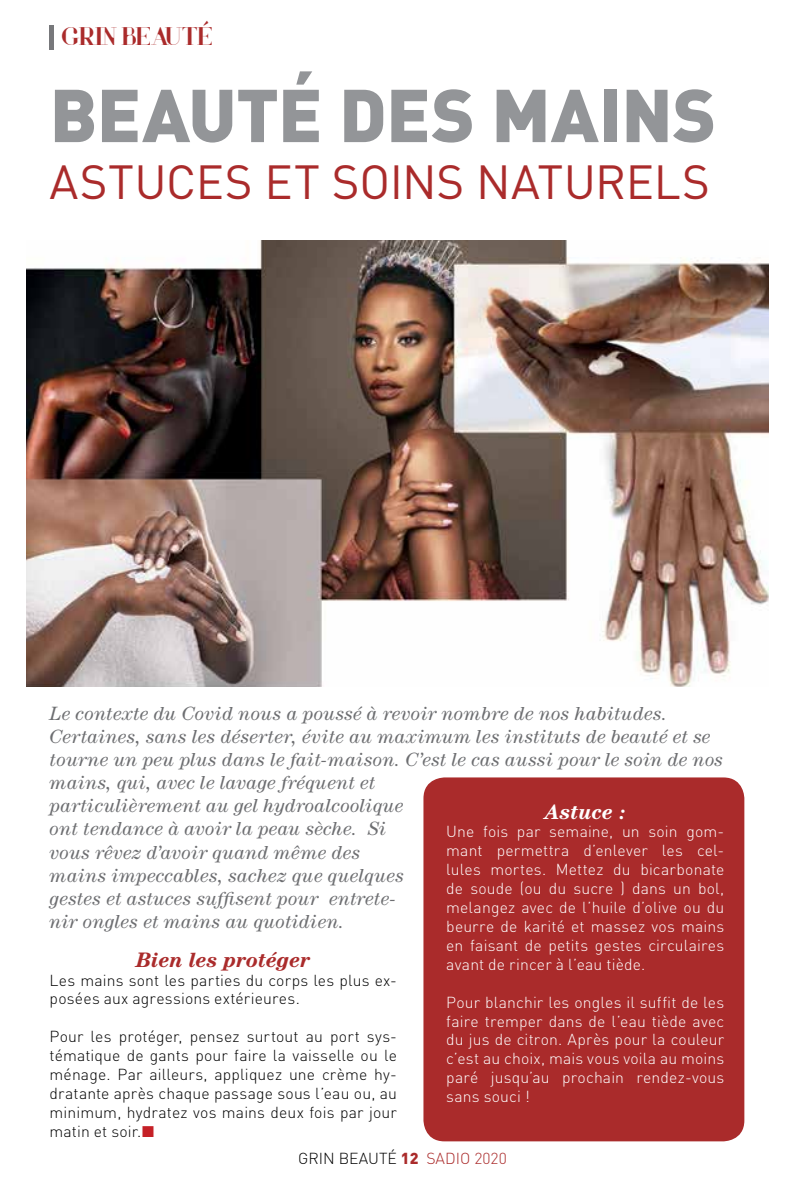
<style>
.page{position:relative;width:794px;height:1191px;background:#fff}
.page>*{position:absolute;margin:0;border:0;box-sizing:border-box;transform-origin:0 0}
.t1{font:900 73.5px "DIN";letter-spacing:.005em;color:#939598}
.t2{font:47.25px "DIN";color:#aa2b2b}
.t3{font:26.25px "Voor";color:#aa2b2b}
.t4{font:italic 700 21px "Century";letter-spacing:-.005em;color:#aa2b2b}
.t5{font:italic 700 21px "Century";letter-spacing:-.005em;color:#fff}
.t6{font:italic 19.25px/23.1px "Century";letter-spacing:.015em;color:#6d6e71}
.t7{font:300 15.75px/18.9px "DIN";letter-spacing:.01em;color:#fff;text-align:justify}
.t8{font:300 15.75px/18.9px "DIN";letter-spacing:.01em;color:#000}
.t9{font:300 15.75px "DIN";color:#aa2b2b}
.s1{color:#c52026}
.s2{color:#000}
.s3{font-weight:900}
</style>
<div class="page">
<div style="left:423px;top:777px;width:321px;height:364px;background:#aa2b2b;border-radius:21px"></div>
<div style="left:49px;top:25px;width:5px;height:25px;background:#77787b"></div>
<img style="left:26px;top:240px;width:742px;height:446px">
<h3 class="t3" style="left:62px;top:20px;width:153px">GRIN BEAUTÉ</h3>
<h1 class="t1" style="left:50px;top:66px;width:668px">BEAUTÉ DES MAINS</h1>
<h2 class="t2" style="left:50px;top:152px;width:364px">ASTUCES ET SOINS</h2>
<h2 class="t2" style="left:476px;top:152px;width:231px">NATURELS</h2>
<p class="t6" style="left:50px;top:701px;width:675px">Le contexte du Covid nous a poussé à revoir nombre de nos habitudes.<br>Certaines, sans les déserter, évite au maximum les instituts de beauté et se tourne un peu plus dans le fait-maison. C’est le cas aussi pour le soin de nos mains, qui, avec le lavage fréquent et<br>particulièrement au gel hydroalcoolique<br>ont tendance à avoir la peau sèche. Si<br>vous rêvez d’avoir quand même des<br>mains impeccables, sachez que quelques<br>gestes et astuces suffisent pour entrete-<br>nir ongles et mains au quotidien.</p>
<h3 class="t5" style="left:545px;top:799px;width:82px">Astuce :</h3>
<p class="t7" style="left:446px;top:822px;width:279px">U ne fois par semaine, un soin gom&shy;mant permettra d’enlever les cel&shy;lules mortes. Mettez du bicarbonate de soude (ou du sucre ) dans un bol, melangez avec de l’huile d’olive ou du beurre de karité et massez vos mains en faisant de petits gestes circulaires avant de rincer à l’eau tiède.</p>
<p class="t7" style="left:446px;top:992px;width:279px">Pour blanchir les ongles il suffit de les faire tremper dans de l’eau tiède avec du jus de citron. Après pour la couleur c’est au choix, mais vous voila au moins paré jusqu’au prochain rendez-vous sans souci !</p>
<h3 class="t4" style="left:136px;top:947px;width:176px">Bien les protéger</h3>
<p class="t8" style="left:50px;top:970px;width:349px">Les mains sont les parties du corps les plus ex&shy;posées aux agressions extérieures.</p>
<p class="t8" style="left:50px;top:1027px;width:349px;text-align:justify">Pour les protéger, pensez surtout au port sys&shy;tématique de gants pour faire la vaisselle ou le ménage. Par ailleurs, appliquez une crème hy&shy;dratante après chaque passage sous l’eau ou, au minimum, hydratez vos mains deux fois par jour matin et soir.<span class="s1">■</span></p>
<p class="t8" style="left:298px;top:1149px;width:51px">GRI N BEAU</p>
<p class="t9" style="left:379px;top:1149px;width:129px"><span class="s2">TÉ</span> <span class="s3">12</span> sadio 2020</p>
</div>
